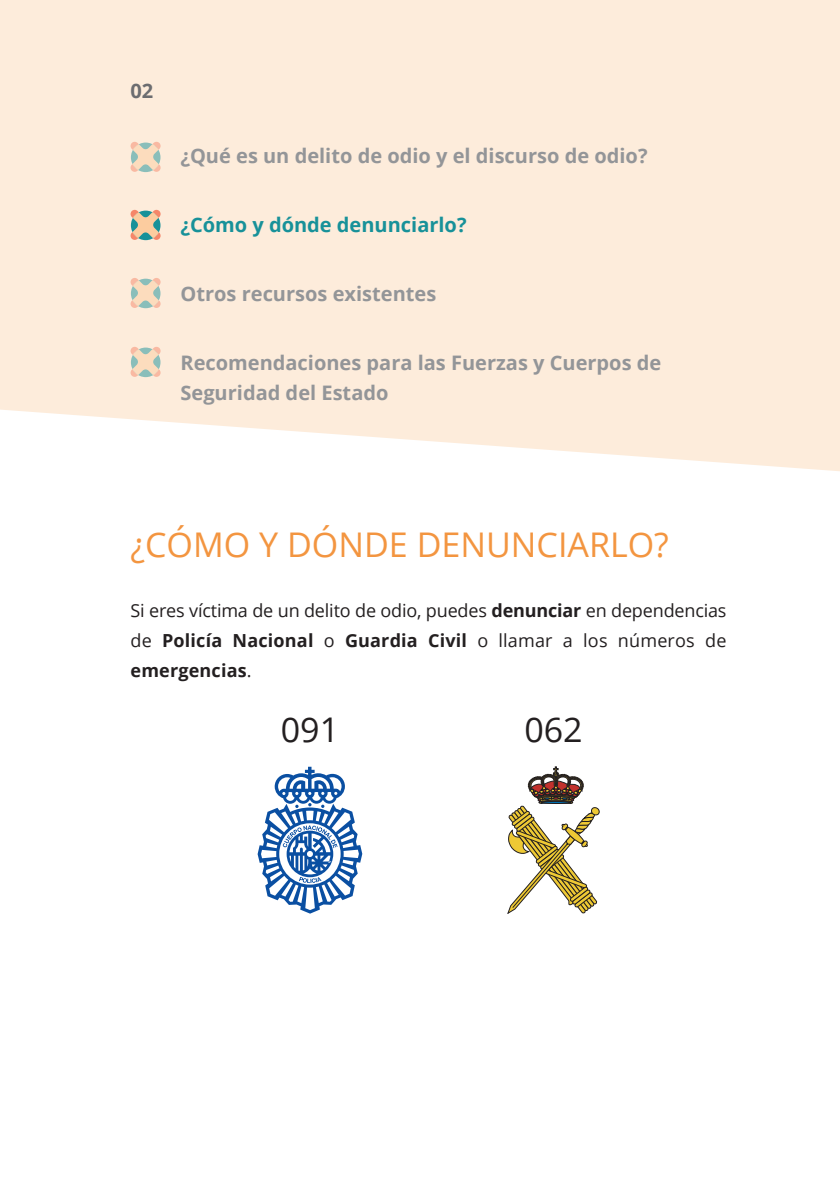
<style>
.page{position:relative;width:840px;height:1191px;background:#fff}
.page>*{position:absolute;margin:0;border:0;box-sizing:border-box;transform-origin:0 0}
.t1{font:34px "Open Sans";color:#f39540}
.t2{font:34px "Open Sans";color:#231f20}
.t3{font:700 20px/30px "Open Sans";color:#939598}
.t4{font:700 20px "Open Sans";color:#179199}
.t5{font:700 20px "Open Sans";color:#6c6d70}
.t6{font:18px/30px "Open Sans";letter-spacing:-.01em;color:#231f20;text-align:justify}
.s1{font-weight:700}
</style>
<div class="page">
<div style="left:0;top:0;width:839px;height:471px;background:#fdecdb"></div>
<svg style="left:257px;top:766px;width:105px;height:147px"></svg>
<svg style="left:507px;top:766px;width:92px;height:147px"></svg>
<svg style="left:130px;top:142px;width:31px;height:30px"></svg>
<svg style="left:130px;top:210px;width:31px;height:30px"></svg>
<svg style="left:130px;top:278px;width:31px;height:30px"></svg>
<svg style="left:130px;top:347px;width:31px;height:30px"></svg>
<p class="t5" style="left:130px;top:76px;width:24px">02</p>
<p class="t3" style="left:180px;top:140px;width:468px">¿Qué es un delito de odio y el discurso de odio?</p>
<p class="t4" style="left:180px;top:210px;width:287px">¿Cómo y dónde denunciarlo?</p>
<p class="t3" style="left:180px;top:278px;width:257px">Otros recursos existentes</p>
<p class="t3" style="left:180px;top:347px;width:482px">Recomendaciones para las Fuerzas y Cuerpos de<br>Seguridad del Estado</p>
<p class="t1" style="left:130px;top:522px;width:539px">¿CÓMO Y DÓNDE DENUNCIARLO?</p>
<p class="t6" style="left:130px;top:594px;width:597px">Si eres víctima de un delito de odio, puedes <span class="s1">denunciar</span> en dependencias de <span class="s1">Policía Nacional</span> o <span class="s1">Guardia Civil</span> o llamar a los números de <span class="s1">emergencias</span>.</p>
<p class="t2" style="left:280px;top:707px;width:60px">091</p>
<p class="t2" style="left:524px;top:707px;width:60px">062</p>
</div>
